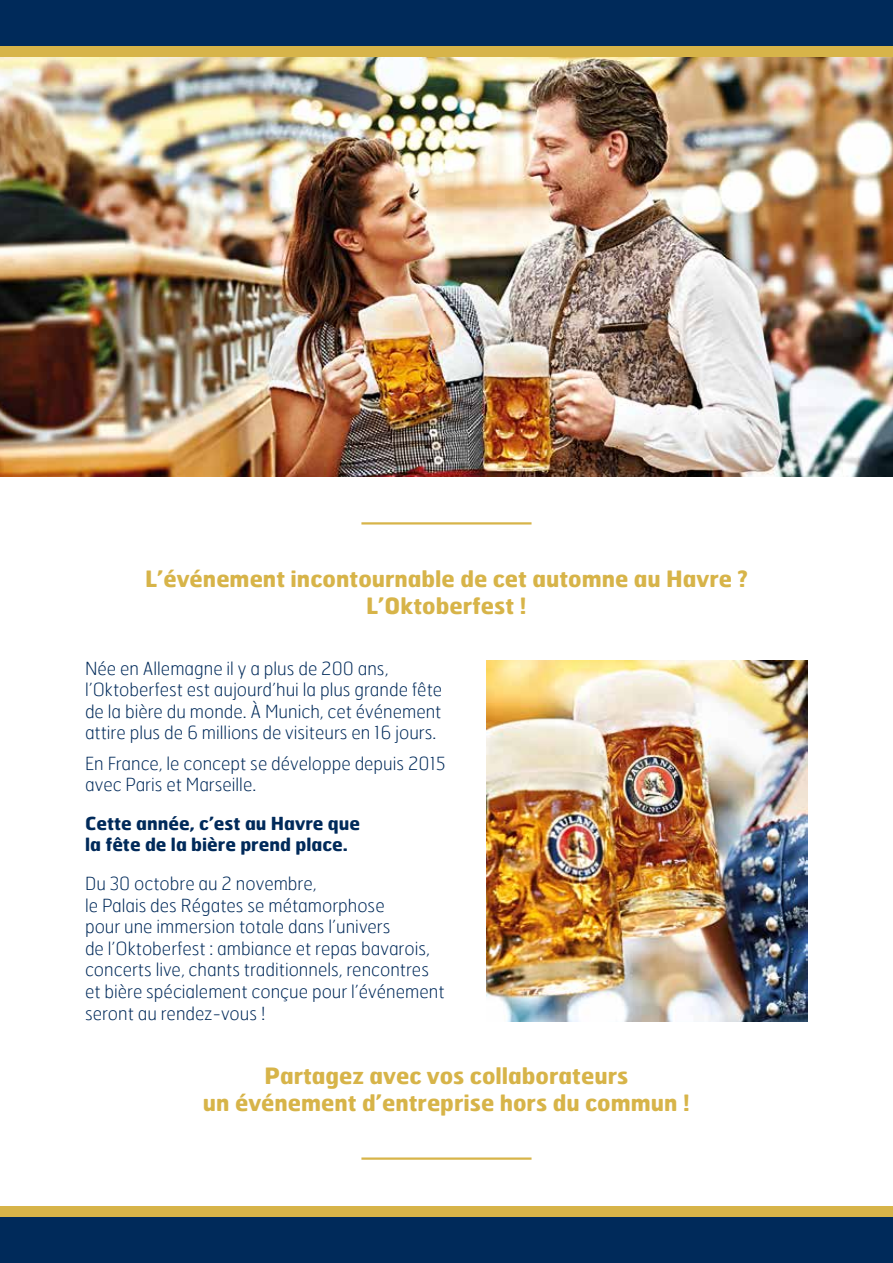
<style>
.page{position:relative;width:893px;height:1263px;background:#fff}
.page>*{position:absolute;margin:0;border:0;box-sizing:border-box;transform-origin:0 0}
.t1{font:700 22.5px/27px "Hermes";color:#d7b449;text-align:center}
.t2{font:100 18px/21.6px "Hermes";color:#002a5a}
.t3{font:700 18px/21.6px "Hermes";color:#002a5a}
</style>
<div class="page">
<div style="left:0;top:0;width:893px;height:47px;background:#002a5a"></div>
<img style="left:0;top:57px;width:893px;height:419px">
<div style="left:0;top:47px;width:893px;height:10px;background:#d7b449"></div>
<img style="left:486px;top:660px;width:322px;height:362px">
<hr style="left:361px;top:522px;width:170px;height:2px;background:#d7b449">
<hr style="left:361px;top:1157px;width:170px;height:3px;background:#d7b449">
<div style="left:0;top:1216px;width:893px;height:47px;background:#002a5a"></div>
<div style="left:0;top:1206px;width:893px;height:10px;background:#d7b449"></div>
<p class="t1" style="left:145px;top:565px;width:604px">L’événement incontournable de cet automne au Havre ?<br>L’Oktoberfest !</p>
<p class="t2" style="left:85px;top:657px;width:359px">Née en Allemagne il y a plus de 200 ans, l’Oktoberfest est aujourd’hui la plus grande fête de la bière du monde. À Munich, cet événement attire plus de 6 millions de visiteurs en 16 jours.</p>
<p class="t2" style="left:85px;top:752px;width:362px">En France, le concept se développe depuis 2015 avec Paris et Marseille.</p>
<p class="t3" style="left:85px;top:812px;width:277px">Cette année, c’est au Havre que la fête de la bière prend place.</p>
<p class="t2" style="left:85px;top:872px;width:361px">Du 30 octobre au 2 novembre,<br>le Palais des Régates se métamorphose<br>pour une immersion totale dans l’univers<br>de l’Oktoberfest : ambiance et repas bavarois, concerts live, chants traditionnels, rencontres et bière spécialement conçue pour l’événement seront au rendez-vous !</p>
<p class="t1" style="left:203px;top:1062px;width:489px">Partagez avec vos collaborateurs<br>un événement d’entreprise hors du commun !</p>
</div>
